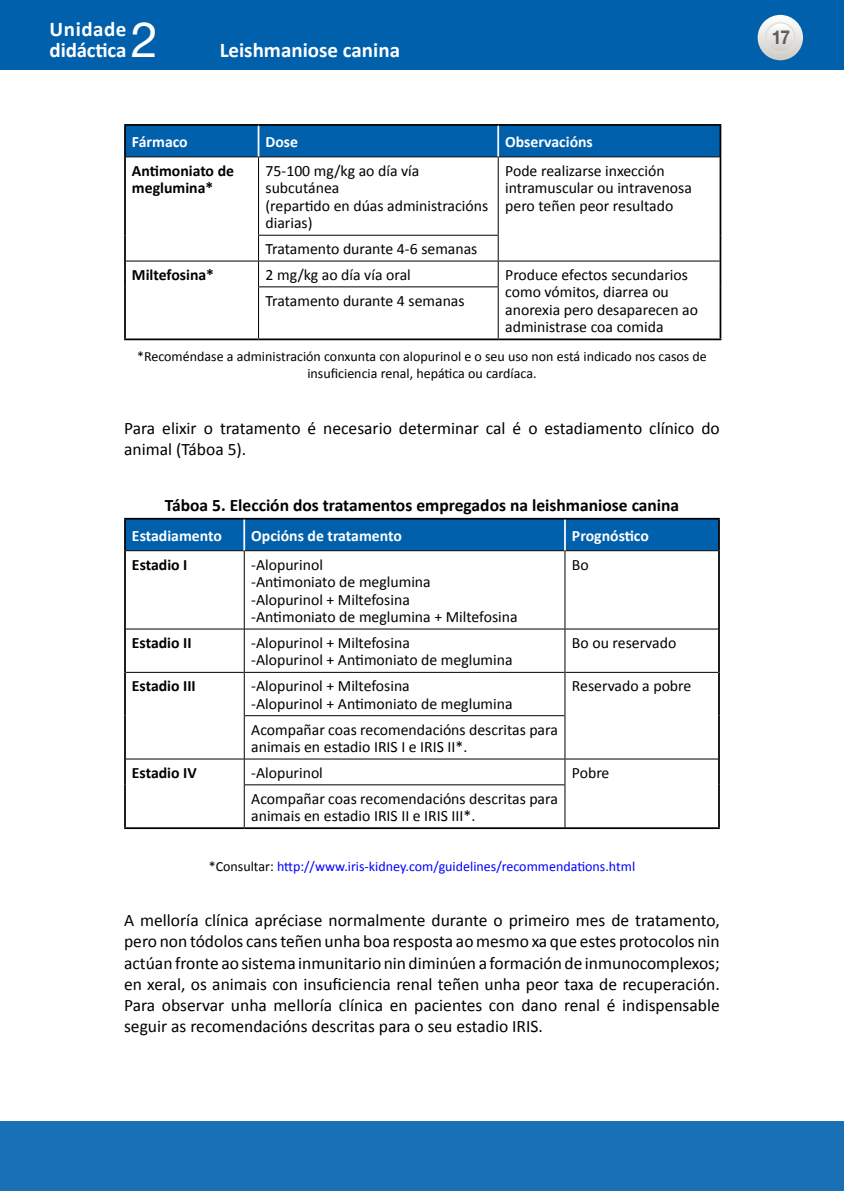
<style>
.page{position:relative;width:844px;height:1191px;background:#fff}
.page>*{position:absolute;margin:0;border:0;box-sizing:border-box;transform-origin:0 0}
.t1{font:49px "Helvetica Neue LT Std";color:#fff}
.t2{font:700 21px/21px "Calibri";color:#fff}
.t3{font:700 19.25px "Helvetica Neue LT Std";color:#000;scale:.9 1}
.t4{font:17.5px/21px "Calibri";color:#000}
.t5{font:700 17.5px "Calibri";color:#000}
.t6{font:15.75px/17.5px "Calibri";color:#000}
.t7{font:700 15.75px/17.5px "Calibri";color:#000}
.t8{font:700 15.75px "Calibri";color:#fff}
.t9{font:14px/17.5px "Calibri";color:#000;text-align:center}
.t10{font:14px "Calibri";color:#00f}
.s1{color:#000}
</style>
<div class="page">
<div style="left:0;top:1121px;width:843px;height:70px;background:#1a70b4"></div>
<div style="left:0;top:0;width:843px;height:69px;background:#0060ac"></div>
<svg style="left:757px;top:15px;width:45px;height:45px"></svg>
<svg style="left:765px;top:23px;width:29px;height:29px"></svg>
<div style="left:764px;top:22px;width:31px;height:31px;border:1px solid #dfdeda;border-radius:50%"></div>
<div style="left:126px;top:126px;width:593px;height:30px;background:#0060ac"></div>
<svg style="left:126px;top:157px;width:593px;height:181px"></svg>
<hr style="left:124px;top:124px;width:134px;height:2px;background:#000">
<hr style="left:124px;top:126px;width:2px;height:31px;background:#000">
<hr style="left:258px;top:124px;width:240px;height:2px;background:#000">
<hr style="left:498px;top:124px;width:223px;height:2px;background:#000">
<hr style="left:719px;top:126px;width:2px;height:31px;background:#000">
<hr style="left:124px;top:157px;width:2px;height:78px;background:#000">
<hr style="left:124px;top:235px;width:2px;height:26px;background:#000">
<hr style="left:719px;top:157px;width:2px;height:78px;background:#000">
<hr style="left:719px;top:235px;width:2px;height:26px;background:#000">
<hr style="left:124px;top:261px;width:2px;height:26px;background:#000">
<hr style="left:124px;top:287px;width:2px;height:51px;background:#000">
<hr style="left:124px;top:338px;width:134px;height:2px;background:#000">
<hr style="left:719px;top:261px;width:2px;height:26px;background:#000">
<hr style="left:719px;top:287px;width:2px;height:51px;background:#000">
<hr style="left:498px;top:338px;width:223px;height:2px;background:#000">
<hr style="left:258px;top:338px;width:240px;height:2px;background:#000">
<hr style="left:126px;top:156px;width:132px;height:1px;background:#000">
<hr style="left:258px;top:156px;width:240px;height:1px;background:#000">
<hr style="left:498px;top:156px;width:221px;height:1px;background:#000">
<hr style="left:258px;top:157px;width:1px;height:78px;background:#000">
<hr style="left:497px;top:157px;width:1px;height:78px;background:#000">
<hr style="left:258px;top:235px;width:240px;height:1px;background:#000">
<hr style="left:126px;top:261px;width:132px;height:1px;background:#000">
<hr style="left:258px;top:261px;width:240px;height:1px;background:#000">
<svg style="left:258px;top:236px;width:1px;height:50px"></svg>
<hr style="left:498px;top:261px;width:221px;height:1px;background:#000">
<svg style="left:497px;top:236px;width:1px;height:50px"></svg>
<hr style="left:258px;top:286px;width:240px;height:1px;background:#000">
<hr style="left:258px;top:287px;width:1px;height:51px;background:#000">
<hr style="left:497px;top:287px;width:1px;height:51px;background:#000">
<hr style="left:257px;top:126px;width:2px;height:30px;background:#fff">
<hr style="left:497px;top:126px;width:2px;height:30px;background:#fff">
<div style="left:126px;top:519px;width:592px;height:31px;background:#0060ac"></div>
<svg style="left:126px;top:551px;width:592px;height:276px"></svg>
<hr style="left:126px;top:550px;width:118px;height:1px;background:#000">
<hr style="left:244px;top:550px;width:321px;height:1px;background:#000">
<hr style="left:565px;top:550px;width:153px;height:1px;background:#000">
<hr style="left:126px;top:629px;width:118px;height:1px;background:#000">
<hr style="left:245px;top:629px;width:319px;height:1px;background:#000">
<hr style="left:565px;top:629px;width:153px;height:1px;background:#000">
<hr style="left:126px;top:672px;width:118px;height:1px;background:#000">
<hr style="left:245px;top:672px;width:319px;height:1px;background:#000">
<hr style="left:565px;top:672px;width:153px;height:1px;background:#000">
<hr style="left:245px;top:715px;width:319px;height:1px;background:#000">
<hr style="left:126px;top:758px;width:118px;height:1px;background:#000">
<hr style="left:245px;top:758px;width:319px;height:1px;background:#000">
<hr style="left:565px;top:758px;width:153px;height:1px;background:#000">
<hr style="left:245px;top:784px;width:319px;height:1px;background:#000">
<hr style="left:124px;top:518px;width:120px;height:1px;background:#000">
<hr style="left:124px;top:519px;width:2px;height:31px;background:#000">
<hr style="left:244px;top:518px;width:321px;height:1px;background:#000">
<hr style="left:565px;top:518px;width:154px;height:1px;background:#000">
<hr style="left:718px;top:519px;width:1px;height:31px;background:#000">
<hr style="left:124px;top:550px;width:2px;height:79px;background:#000">
<hr style="left:718px;top:550px;width:1px;height:79px;background:#000">
<hr style="left:124px;top:629px;width:2px;height:43px;background:#000">
<hr style="left:718px;top:629px;width:1px;height:43px;background:#000">
<hr style="left:124px;top:672px;width:2px;height:43px;background:#000">
<hr style="left:124px;top:715px;width:2px;height:44px;background:#000">
<hr style="left:718px;top:672px;width:1px;height:43px;background:#000">
<hr style="left:718px;top:715px;width:1px;height:44px;background:#000">
<hr style="left:124px;top:759px;width:2px;height:26px;background:#000">
<hr style="left:124px;top:785px;width:2px;height:42px;background:#000">
<hr style="left:124px;top:827px;width:120px;height:2px;background:#000">
<svg style="left:718px;top:759px;width:1px;height:26px"></svg>
<hr style="left:718px;top:785px;width:1px;height:42px;background:#000">
<hr style="left:565px;top:827px;width:154px;height:2px;background:#000">
<hr style="left:244px;top:827px;width:321px;height:2px;background:#000">
<hr style="left:244px;top:551px;width:1px;height:78px;background:#000">
<hr style="left:564px;top:551px;width:1px;height:78px;background:#000">
<hr style="left:244px;top:629px;width:1px;height:43px;background:#000">
<hr style="left:564px;top:629px;width:1px;height:43px;background:#000">
<hr style="left:244px;top:672px;width:1px;height:43px;background:#000">
<hr style="left:564px;top:672px;width:1px;height:43px;background:#000">
<hr style="left:244px;top:715px;width:1px;height:44px;background:#000">
<hr style="left:564px;top:715px;width:1px;height:44px;background:#000">
<svg style="left:244px;top:759px;width:1px;height:26px"></svg>
<svg style="left:564px;top:759px;width:1px;height:26px"></svg>
<hr style="left:244px;top:785px;width:1px;height:42px;background:#000">
<hr style="left:564px;top:785px;width:1px;height:42px;background:#000">
<hr style="left:243px;top:519px;width:2px;height:31px;background:#fff">
<hr style="left:564px;top:519px;width:1px;height:31px;background:#fff">
<h2 class="t2" style="left:50px;top:18px;width:78px">Unidade didáctica</h2>
<h1 class="t1" style="left:131px;top:11px;width:29px">2</h1>
<h2 class="t2" style="left:220px;top:39px;width:182px">Leishmaniose canina</h2>
<p class="t8" style="left:132px;top:130px;width:57px">Fármaco</p>
<p class="t8" style="left:265px;top:130px;width:34px">Dose</p>
<p class="t8" style="left:505px;top:130px;width:89px">Observacións</p>
<p class="t7" style="left:132px;top:161px;width:104px">Antimoniato de meglumina*</p>
<p class="t6" style="left:265px;top:161px;width:224px">75-100 mg/kg ao día vía subcutánea<br>(repartido en dúas administracións diarias)</p>
<p class="t6" style="left:505px;top:161px;width:188px">Pode realizarse inxección intramuscular ou intravenosa pero teñen peor resultado</p>
<p class="t6" style="left:265px;top:239px;width:213px">Tratamento durante 4-6 semanas</p>
<p class="t7" style="left:132px;top:265px;width:84px">Miltefosina*</p>
<p class="t6" style="left:265px;top:265px;width:147px">2 mg/kg ao día vía oral</p>
<p class="t6" style="left:505px;top:265px;width:194px">Produce efectos secundarios como vómitos, diarrea ou anorexia pero desaparecen ao administrase coa comida</p>
<p class="t6" style="left:265px;top:291px;width:200px">Tratamento durante 4 semanas</p>
<p class="t9" style="left:137px;top:347px;width:571px">*Recoméndase a administración conxunta con alopurinol e o seu uso non está indicado nos casos de insuficiencia renal, hepática ou cardíaca.</p>
<p class="t4" style="left:124px;top:417px;width:597px">Para elixir o tratamento é necesario determinar cal é o estadiamento clínico do animal (Táboa 5).</p>
<p class="t5" style="left:165px;top:492px;width:516px">Táboa 5. Elección dos tratamentos empregados na leishmaniose canina</p>
<p class="t8" style="left:132px;top:524px;width:91px">Estadiamento</p>
<p class="t8" style="left:251px;top:524px;width:152px">Opcións de tratamento</p>
<p class="t8" style="left:572px;top:524px;width:78px">Prognóstico</p>
<p class="t7" style="left:132px;top:555px;width:57px">Estadio I</p>
<p class="t6" style="left:251px;top:555px;width:268px">-Alopurinol<br>-Antimoniato de meglumina<br>-Alopurinol + Miltefosina<br>-Antimoniato de meglumina + Miltefosina</p>
<p class="t6" style="left:571px;top:555px;width:18px">Bo</p>
<p class="t7" style="left:132px;top:633px;width:61px">Estadio II</p>
<p class="t6" style="left:251px;top:633px;width:263px">-Alopurinol + Miltefosina<br>-Alopurinol + Antimoniato de meglumina</p>
<p class="t6" style="left:571px;top:633px;width:106px">Bo ou reservado</p>
<p class="t7" style="left:132px;top:676px;width:65px">Estadio III</p>
<p class="t6" style="left:251px;top:676px;width:263px">-Alopurinol + Miltefosina<br>-Alopurinol + Antimoniato de meglumina</p>
<p class="t6" style="left:571px;top:676px;width:121px">Reservado a pobre</p>
<p class="t6" style="left:251px;top:720px;width:308px">Acompañar coas recomendacións descritas para animais en estadio IRIS I e IRIS II*.</p>
<p class="t7" style="left:132px;top:763px;width:66px">Estadio IV</p>
<p class="t6" style="left:251px;top:763px;width:73px">-Alopurinol</p>
<p class="t6" style="left:571px;top:763px;width:39px">Pobre</p>
<p class="t6" style="left:251px;top:789px;width:308px">Acompañar coas recomendacións descritas para animais en estadio IRIS II e IRIS III*.</p>
<p class="t10" style="left:209px;top:857px;width:428px"><span class="s1">*Consultar:</span> http://www.iris-kidney.com/guidelines/recommendations.html</p>
<p class="t4" style="left:124px;top:909px;width:597px;text-align:justify">A melloría clínica apréciase normalmente durante o primeiro mes de tratamento, pero non tódolos cans teñen unha boa resposta ao mesmo xa que estes protocolos nin actúan fronte ao sistema inmunitario nin diminúen a formación de inmunocomplexos; en xeral, os animais con insuficiencia renal teñen unha peor taxa de recuperación.<br>Para observar unha melloría clínica en pacientes con dano renal é indispensable seguir as recomendacións descritas para o seu estadio IRIS.</p>
<p class="t3" style="left:770px;top:26px;width:23px">17</p>
</div>
